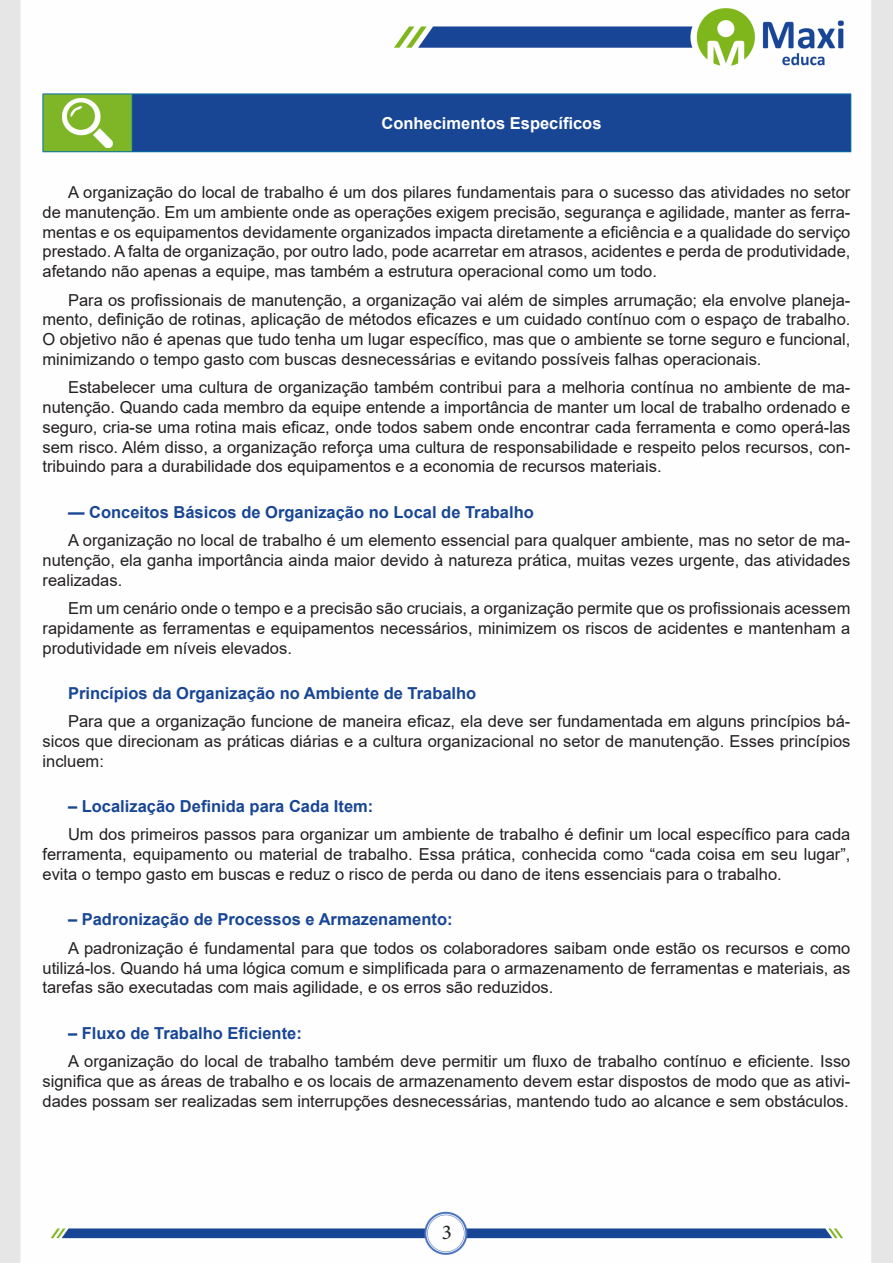
<style>
.page{position:relative;width:893px;height:1263px;background:#fff}
.page>*{position:absolute;margin:0;border:0;box-sizing:border-box;transform-origin:0 0}
.t1{font:21px "Minion Pro";color:#231f20}
.TEXTO_BASE{font:16.5px/19.8px "Arial";color:#231f20;text-align:justify}
.TEXTO_BASE-2{font:700 16.5px "Arial";color:#184695}
.TOPICOS{font:700 16.5px "Arial";color:#184695}
.CENTRALIZAR{font:700 16.5px "Arial";color:#fff}
</style>
<div class="page">
<img style="left:0;top:0;width:893px;height:1263px">
<div style="left:43px;top:94px;width:89px;height:58px;background:#7fb628"></div>
<div style="left:132px;top:94px;width:719px;height:58px;background:#184695"></div>
<hr style="left:43px;top:94px;width:89px;height:1px;background:#036ea6">
<hr style="left:43px;top:94px;width:1px;height:57px;background:#036ea6">
<hr style="left:43px;top:151px;width:89px;height:1px;background:#036ea6">
<hr style="left:132px;top:94px;width:719px;height:1px;background:#036ea6">
<hr style="left:132px;top:94px;width:1px;height:57px;background:#036ea6">
<hr style="left:850px;top:94px;width:1px;height:57px;background:#036ea6">
<hr style="left:132px;top:151px;width:719px;height:1px;background:#036ea6">
<img style="left:62px;top:98px;width:51px;height:49px">
<p class="CENTRALIZAR" style="left:381px;top:111px;width:222px">Conhecimentos Específicos</p>
<p class="TEXTO_BASE" style="left:43px;top:182px;width:809px;text-indent:26px">A organização do local de trabalho é um dos pilares fundamentais para o sucesso das atividades no setor de manutenção. Em um ambiente onde as operações exigem precisão, segurança e agilidade, manter as ferra&shy;mentas e os equipamentos devidamente organizados impacta diretamente a eficiência e a qualidade do serviço prestado. A falta de organização, por outro lado, pode acarretar em atrasos, acidentes e perda de produtividade, afetando não apenas a equipe, mas também a estrutura operacional como um todo.</p>
<p class="TEXTO_BASE" style="left:43px;top:290px;width:809px;text-indent:26px">Para os profissionais de manutenção, a organização vai além de simples arrumação; ela envolve planeja&shy;mento, definição de rotinas, aplicação de métodos eficazes e um cuidado contínuo com o espaço de trabalho.<br>O objetivo não é apenas que tudo tenha um lugar específico, mas que o ambiente se torne seguro e funcional, minimizando o tempo gasto com buscas desnecessárias e evitando possíveis falhas operacionais.</p>
<p class="TEXTO_BASE" style="left:43px;top:377px;width:809px;text-indent:26px">Estabelecer uma cultura de organização também contribui para a melhoria contínua no ambiente de ma&shy;nutenção. Quando cada membro da equipe entende a importância de manter um local de trabalho ordenado e seguro, cria-se uma rotina mais eficaz, onde todos sabem onde encontrar cada ferramenta e como operá-las sem risco. Além disso, a organização reforça uma cultura de responsabilidade e respeito pelos recursos, con&shy;tribuindo para a durabilidade dos equipamentos e a economia de recursos materiais.</p>
<p class="TOPICOS" style="left:68px;top:500px;width:467px">— Conceitos Básicos de Organização no Local de Trabalho</p>
<p class="TEXTO_BASE" style="left:43px;top:530px;width:809px;text-indent:26px">A organização no local de trabalho é um elemento essencial para qualquer ambiente, mas no setor de ma&shy;nutenção, ela ganha importância ainda maior devido à natureza prática, muitas vezes urgente, das atividades realizadas.</p>
<p class="TEXTO_BASE" style="left:43px;top:598px;width:809px;text-indent:26px">Em um cenário onde o tempo e a precisão são cruciais, a organização permite que os profissionais acessem rapidamente as ferramentas e equipamentos necessários, minimizem os riscos de acidentes e mantenham a produtividade em níveis elevados.</p>
<p class="TOPICOS" style="left:68px;top:681px;width:410px">Princípios da Organização no Ambiente de Trabalho</p>
<p class="TEXTO_BASE" style="left:43px;top:711px;width:809px;text-indent:26px">Para que a organização funcione de maneira eficaz, ela deve ser fundamentada em alguns princípios bá&shy;sicos que direcionam as práticas diárias e a cultura organizacional no setor de manutenção. Esses princípios incluem:</p>
<p class="TEXTO_BASE-2" style="left:68px;top:795px;width:307px">– Localização Definida para Cada Item:</p>
<p class="TEXTO_BASE" style="left:43px;top:825px;width:809px;text-indent:26px">Um dos primeiros passos para organizar um ambiente de trabalho é definir um local específico para cada ferramenta, equipamento ou material de trabalho. Essa prática, conhecida como “cada coisa em seu lugar”, evita o tempo gasto em buscas e reduz o risco de perda ou dano de itens essenciais para o trabalho.</p>
<p class="TEXTO_BASE-2" style="left:68px;top:908px;width:386px">– Padronização de Processos e Armazenamento:</p>
<p class="TEXTO_BASE" style="left:43px;top:938px;width:809px;text-indent:26px">A padronização é fundamental para que todos os colaboradores saibam onde estão os recursos e como utilizá-los. Quando há uma lógica comum e simplificada para o armazenamento de ferramentas e materiais, as tarefas são executadas com mais agilidade, e os erros são reduzidos.</p>
<p class="TEXTO_BASE-2" style="left:68px;top:1021px;width:235px">– Fluxo de Trabalho Eficiente:</p>
<p class="TEXTO_BASE" style="left:43px;top:1051px;width:809px;text-indent:26px">A organização do local de trabalho também deve permitir um fluxo de trabalho contínuo e eficiente. Isso significa que as áreas de trabalho e os locais de armazenamento devem estar dispostos de modo que as ativi&shy;dades possam ser realizadas sem interrupções desnecessárias, mantendo tudo ao alcance e sem obstáculos.</p>
<p class="t1" style="left:442px;top:1218px;width:12px">3</p>
</div>
